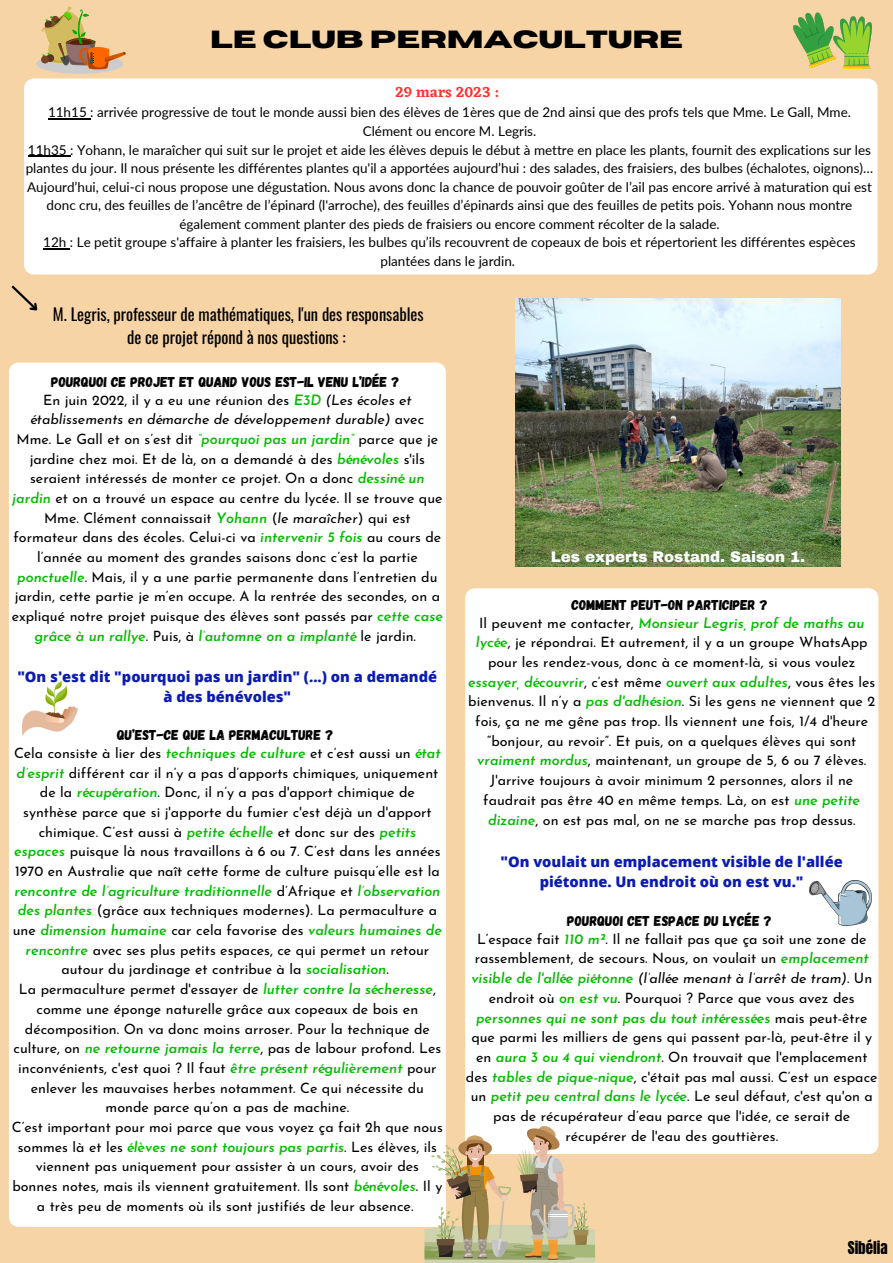
<style>
.page{position:relative;width:893px;height:1263px;background:#f6d4a6}
.page>*{position:absolute;margin:0;border:0;box-sizing:border-box;transform-origin:0 0}
.t1{font:700 24.75px "Horizon";color:#000}
.t2{font:16.5px/23.1px "Oswald";color:#000;text-align:center}
.t3{font:900 15px "Archivo";color:#fbfdfc}
.t4{font:600 15px "Eczar";color:#ff3131}
.t5{font:15px "Anton";color:#000}
.t6{font:800 14.62px/20.2px "Open Sans";color:#0c1cb2;text-align:center}
.t7{font:14.25px/19.6px "Josefin Sans";color:#000;text-align:center}
.t8{font:14.25px "Gagalin";color:#000}
.t9{font:13.5px/18.6px "Lato";color:#000;text-align:center}
.s1{font-weight:600;font-style:italic;color:#06bb02}
.s2{font-style:italic}
</style>
<div class="page">
<div style="left:9px;top:363px;width:437px;height:864px;background:#fff"></div>
<div style="left:465px;top:588px;width:413px;height:566px;background:#fff"></div>
<div style="left:24px;top:79px;width:853px;height:196px;background:#fff"></div>
<svg style="left:11px;top:285px;width:27px;height:26px"></svg>
<img style="left:515px;top:298px;width:325px;height:268px">
<div style="left:36px;top:54px;width:87px;height:20px;background:#ccc;border-radius:50%"></div>
<svg style="left:41px;top:6px;width:85px;height:64px"></svg>
<img style="left:23px;top:680px;width:55px;height:55px">
<img style="left:809px;top:880px;width:62px;height:45px">
<svg style="left:424px;top:1124px;width:171px;height:139px"></svg>
<img style="left:793px;top:12px;width:78px;height:57px">
<hr style="left:48px;top:118px;width:42px;height:2px;background:#000">
<hr style="left:28px;top:156px;width:42px;height:1px;background:#000">
<hr style="left:43px;top:248px;width:27px;height:2px;background:#000">
<p class="t1" style="left:210px;top:27px;width:474px">LE CLUB PERMACULTURE</p>
<p class="t4" style="left:395px;top:83px;width:106px">29 mars 2023 :</p>
<p class="t9" style="left:48px;top:103px;width:804px">11h15 : arrivée progressive de tout le monde aussi bien des élèves de 1ères que de 2nd ainsi que des profs tels que Mme. Le Gall, Mme.<br>Clément ou encore M. Legris.</p>
<p class="t9" style="left:26px;top:140px;width:849px">11h35 : Yohann, le maraîcher qui suit sur le projet et aide les élèves depuis le début à mettre en place les plants, fournit des explications sur les plantes du jour. Il nous présente les différentes plantes qu'il a apportées aujourd’hui : des salades, des fraisiers, des bulbes (échalotes, oignons)… Aujourd’hui, celui-ci nous propose une dégustation. Nous avons donc la chance de pouvoir goûter de l’ail pas encore arrivé à maturation qui est donc cru, des feuilles de l’ancêtre de l’épinard (l'arroche), des feuilles d’épinards ainsi que des feuilles de petits pois. Yohann nous montre également comment planter des pieds de fraisiers ou encore comment récolter de la salade.</p>
<p class="t9" style="left:43px;top:233px;width:814px">12h : Le petit groupe s'affaire à planter les fraisiers, les bulbes qu’ils recouvrent de copeaux de bois et répertorient les différentes espèces plantées dans le jardin.</p>
<p class="t2" style="left:53px;top:302px;width:372px">M. Legris, professeur de mathématiques, l'un des responsables de ce projet répond à nos questions :</p>
<p class="t8" style="left:51px;top:373px;width:350px">POURQUOI CE PROJET ET QUAND VOUS EST-IL VENU L’IDÉE ?</p>
<p class="t7" style="left:12px;top:391px;width:433px">En juin 2022, il y a eu une réunion des <span class="s1">E3D</span> <span class="s2">(Les écoles et établissements en démarche de développement durable)</span> avec Mme. Le Gall et on s’est dit <span class="s1">“pourquoi pas un jardin”</span> parce que je jardine chez moi. Et de là, on a demandé à des <span class="s1">bénévoles</span> s'ils seraient intéressés de monter ce projet. On a donc <span class="s1">dessiné un jardin</span> et on a trouvé un espace au centre du lycée. Il se trouve que Mme. Clément connaissait <span class="s1">Yohann</span> (<span class="s2">le maraîcher</span>) qui est formateur dans des écoles. Celui-ci va <span class="s1">intervenir 5 fois</span> au cours de l’année au moment des grandes saisons donc c’est la partie <span class="s1">ponctuelle</span>. Mais, il y a une partie permanente dans l’entretien du jardin, cette partie je m’en occupe. A la rentrée des secondes, on a expliqué notre projet puisque des élèves sont passés par <span class="s1">cette case grâce à un rallye</span>. Puis, à <span class="s1">l’automne on a implanté</span> le jardin.</p>
<p class="t6" style="left:17px;top:666px;width:421px">"On s'est dit "pourquoi pas un jardin" (...) on a demandé à des bénévoles"</p>
<p class="t8" style="left:117px;top:726px;width:218px">QU’EST-CE QUE LA PERMACULTURE ?</p>
<p class="t7" style="left:13px;top:744px;width:431px">Cela consiste à lier des <span class="s1">techniques de culture</span> et c’est aussi un <span class="s1">état d’esprit</span> différent car il n’y a pas d’apports chimiques, uniquement de la <span class="s1">récupération</span>. Donc, il n’y a pas d'apport chimique de synthèse parce que si j'apporte du fumier c'est déjà un d'apport chimique. C’est aussi à <span class="s1">petite échelle</span> et donc sur des <span class="s1">petits espaces</span> puisque là nous travaillons à 6 ou 7. C’est dans les années 1970 en Australie que naît cette forme de culture puisqu’elle est la <span class="s1">rencontre de l’agriculture traditionnelle</span> d’Afrique et <span class="s1">l’observation des plantes</span> (grâce aux techniques modernes). La permaculture a une <span class="s1">dimension humaine</span> car cela favorise des <span class="s1">valeurs humaines de rencontre</span> avec ses plus petits espaces, ce qui permet un retour autour du jardinage et contribue à la <span class="s1">socialisation</span>.</p>
<p class="t7" style="left:14px;top:981px;width:429px">La permaculture permet d'essayer de <span class="s1">lutter contre la sécheresse</span>, comme une éponge naturelle grâce aux copeaux de bois en décomposition. On va donc moins arroser. Pour la technique de culture, on <span class="s1">ne retourne jamais la terre</span>, pas de labour profond. Les inconvénients, c'est quoi ? Il faut <span class="s1">être présent régulièrement</span> pour enlever les mauvaises herbes notamment. Ce qui nécessite du monde parce qu’on a pas de machine.</p>
<p class="t7" style="left:12px;top:1118px;width:432px">C’est important pour moi parce que vous voyez ça fait 2h que nous sommes là et les <span class="s1">élèves ne sont toujours pas partis</span>. Les élèves, ils viennent pas uniquement pour assister à un cours, avoir des bonnes notes, mais ils viennent gratuitement. Ils sont <span class="s1">bénévoles</span>. Il y a très peu de moments où ils sont justifiés de leur absence.</p>
<p class="t3" style="left:551px;top:548px;width:256px">Les experts Rostand. Saison 1.</p>
<p class="t8" style="left:571px;top:596px;width:198px">COMMENT PEUT-ON PARTICIPER ?</p>
<p class="t7" style="left:468px;top:614px;width:409px">Il peuvent me contacter, <span class="s1">Monsieur Legris, prof de maths au lycée</span>, je répondrai. Et autrement, il y a un groupe WhatsApp pour les rendez-vous, donc à ce moment-là, si vous voulez <span class="s1">essayer, découvrir</span>, c’est même <span class="s1">ouvert aux adultes</span>, vous êtes les bienvenus. Il n’y a <span class="s1">pas d'adhésion</span>. Si les gens ne viennent que 2 fois, ça ne me gêne pas trop. Ils viennent une fois, 1/4 d'heure “bonjour, au revoir”. Et puis, on a quelques élèves qui sont <span class="s1">vraiment mordus</span>, maintenant, un groupe de 5, 6 ou 7 élèves.<br>J'arrive toujours à avoir minimum 2 personnes, alors il ne faudrait pas être 40 en même temps. Là, on est <span class="s1">une petite dizaine</span>, on est pas mal, on ne se marche pas trop dessus.</p>
<p class="t6" style="left:500px;top:851px;width:344px">"On voulait un emplacement visible de l'allée piétonne. Un endroit où on est vu."</p>
<p class="t8" style="left:567px;top:912px;width:206px">POURQUOI CET ESPACE DU LYCÉE ?</p>
<p class="t7" style="left:466px;top:930px;width:413px">L’espace fait <span class="s1">110 m²</span>. Il ne fallait pas que ça soit une zone de rassemblement, de secours. Nous, on voulait un <span class="s1">emplacement visible de l'allée piétonne</span> <span class="s2">(l’allée menant à l’arrêt de tram)</span>. Un endroit où <span class="s1">on est vu</span>. Pourquoi ? Parce que vous avez des <span class="s1">personnes qui ne sont pas du tout intéressées</span> mais peut-être que parmi les milliers de gens qui passent par-là, peut-être il y en <span class="s1">aura 3 ou 4 qui viendront</span>. On trouvait que l'emplacement des <span class="s1">tables de pique-nique</span>, c'était pas mal aussi. C’est un espace un <span class="s1">petit peu central dans le lycée</span>. Le seul défaut, c'est qu'on a pas de récupérateur d’eau parce que l'idée, ce serait de récupérer de l'eau des gouttières.</p>
<p class="t5" style="left:847px;top:1237px;width:41px">Sibélia</p>
</div>
